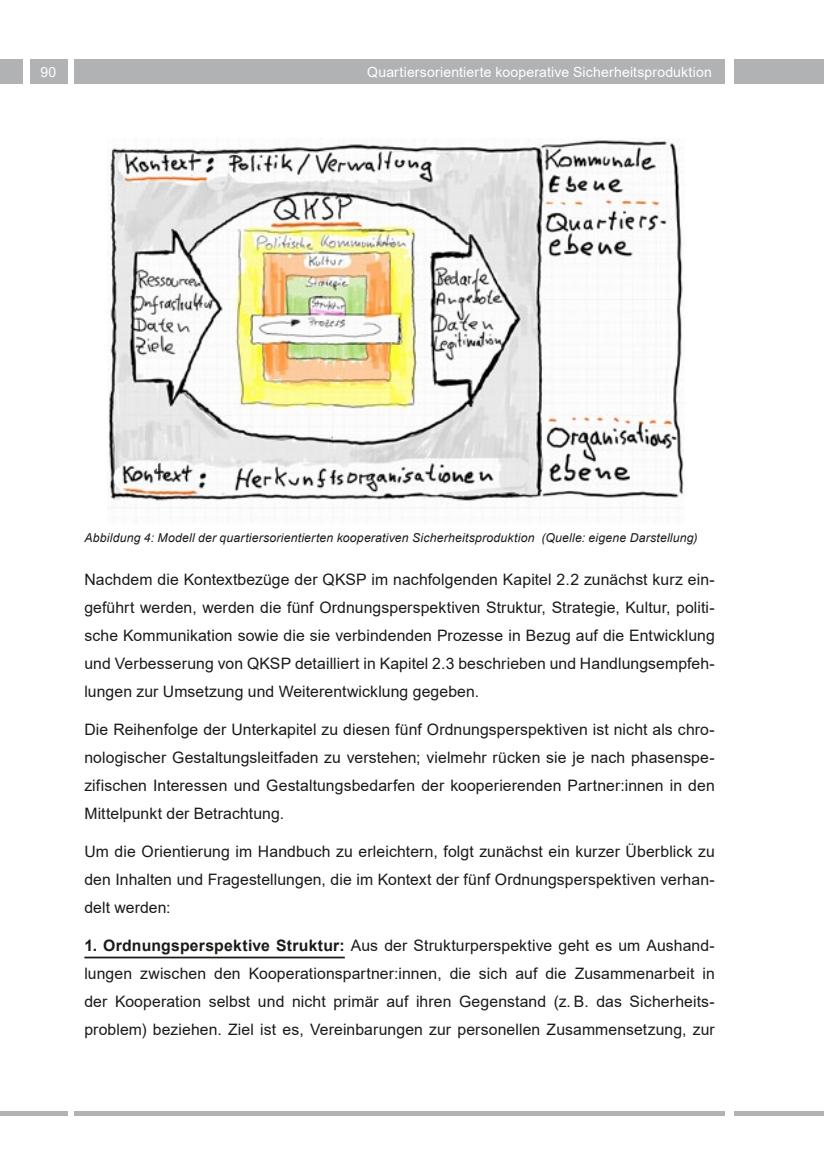
<style>
.page{position:relative;width:824px;height:1166px;background:#fff}
.page>*{position:absolute;margin:0;border:0;box-sizing:border-box;transform-origin:0 0}
.t1{font:15.75px/28px "Arial";letter-spacing:.005em;color:#1a1a18;text-align:justify}
.t2{font:14px "Arial";letter-spacing:.015em;color:#fff}
.image_subline{font:italic 12.25px "Arial";letter-spacing:.015em;color:#1a1a18}
.s1{font-weight:700}
</style>
<div class="page">
<div style="left:0;top:60px;width:23px;height:24px;background:#b1b2b3"></div>
<div style="left:30px;top:60px;width:37px;height:24px;background:#b1b2b3"></div>
<div style="left:74px;top:60px;width:650px;height:24px;background:#b1b2b3"></div>
<div style="left:734px;top:60px;width:89px;height:24px;background:#b1b2b3"></div>
<div style="left:0;top:1111px;width:67px;height:5px;background:#b1b2b3"></div>
<div style="left:74px;top:1111px;width:650px;height:5px;background:#b1b2b3"></div>
<div style="left:734px;top:1111px;width:89px;height:5px;background:#b1b2b3"></div>
<hr style="left:84px;top:956px;width:261px;height:2px;background:#1a1a18">
<img style="left:108px;top:140px;width:576px;height:368px">
<p class="t2" style="left:40px;top:63px;width:18px">90</p>
<p class="t2" style="left:367px;top:63px;width:346px">Quartiersorientierte kooperative Sicherheitsproduktion</p>
<p class="image_subline" style="left:84px;top:529px;width:614px">Abbildung 4: Modell der quartiersorientierten kooperativen Sicherheitsproduktion (Quelle: eigene Darstellung)</p>
<p class="t1" style="left:84px;top:565px;width:632px">Nachdem die Kontextbezüge der QKSP im nachfolgenden Kapitel 2.2 zunächst kurz ein&shy;geführt werden, werden die fünf Ordnungsperspektiven Struktur, Strategie, Kultur, politi&shy;sche Kommunikation sowie die sie verbindenden Prozesse in Bezug auf die Entwicklung und Verbesserung von QKSP detailliert in Kapitel 2.3 beschrieben und Handlungsempfeh&shy;lungen zur Umsetzung und Weiterentwicklung gegeben.</p>
<p class="t1" style="left:84px;top:715px;width:631px">Die Reihenfolge der Unterkapitel zu diesen fünf Ordnungsperspektiven ist nicht als chro&shy;nologischer Gestaltungsleitfaden zu verstehen; vielmehr rücken sie je nach phasenspe&shy;zifischen Interessen und Gestaltungsbedarfen der kooperierenden Partner:innen in den Mittelpunkt der Betrachtung.</p>
<p class="t1" style="left:84px;top:837px;width:632px">Um die Orientierung im Handbuch zu erleichtern, folgt zunächst ein kurzer Überblick zu den Inhalten und Fragestellungen, die im Kontext der fünf Ordnungsperspektiven verhan&shy;delt werden:</p>
<p class="t1" style="left:84px;top:931px;width:632px"><span class="s1">1. Ordnungsperspektive Struktur:</span> Aus der Strukturperspektive geht es um Aushand&shy;lungen zwischen den Kooperationspartner:innen, die sich auf die Zusammenarbeit in der Kooperation selbst und nicht primär auf ihren Gegenstand (z. B. das Sicherheits&shy;problem) beziehen. Ziel ist es, Vereinbarungen zur personellen Zusammensetzung, zur</p>
</div>
